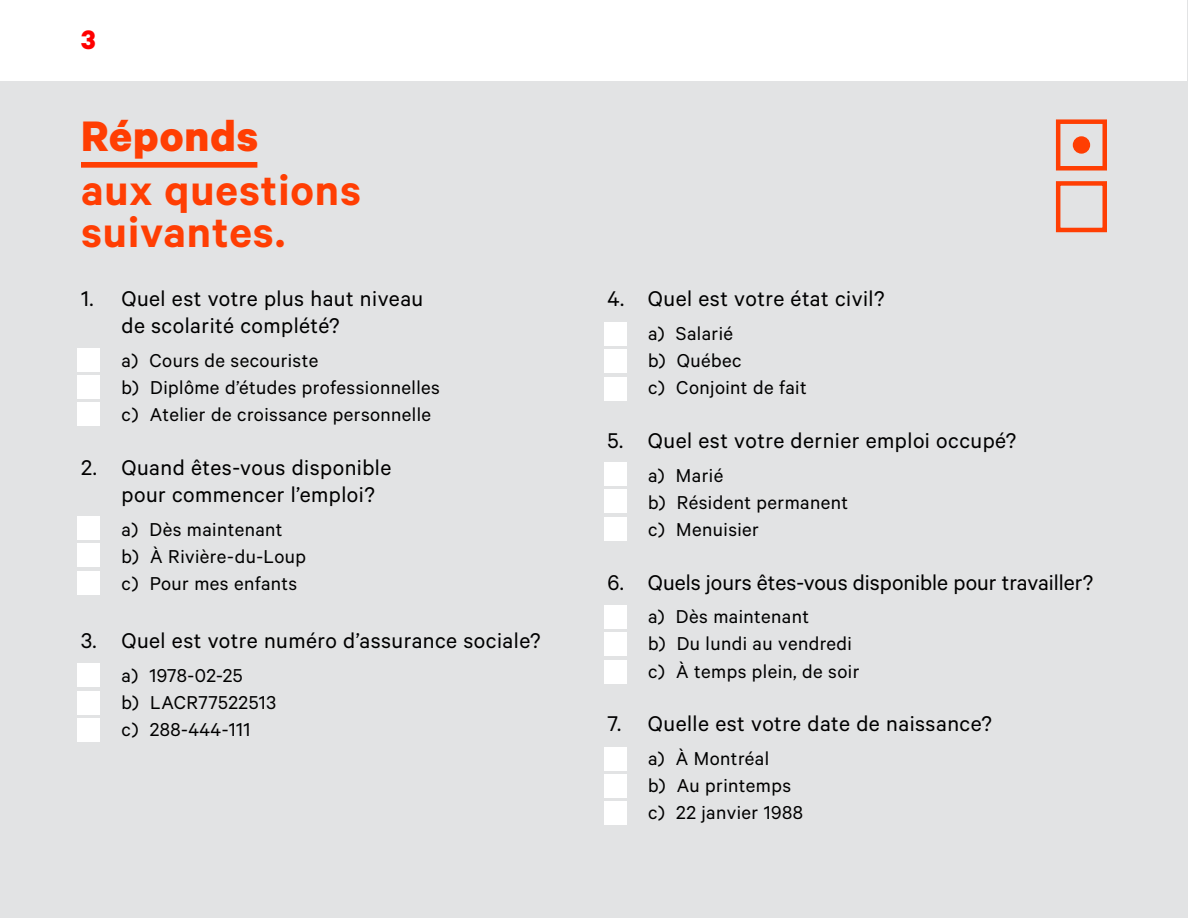
<style>
.page{position:relative;width:1188px;height:918px;background:#e2e3e4}
.page>*{position:absolute;margin:0;border:0;box-sizing:border-box;transform-origin:0 0}
.t1{font:600 48px/42px "Calibre";letter-spacing:.02em;color:#ff3e03}
.t2{font:700 48px "Calibre";letter-spacing:.02em;color:#ff3e03}
.t3{font:700 30px "Calibre";color:#f00}
.t4{font:24px/27px "Calibre";letter-spacing:.02em;color:#000}
.t5{font:24px "Calibre";color:#000}
.t6{font:21px/27px "Calibre";letter-spacing:.02em;color:#000}
</style>
<div class="page">
<div style="left:1px;top:1px;width:1186px;height:80px;background:#fff"></div>
<div style="left:81px;top:162px;width:176px;height:6px;background:#ff3e03"></div>
<div style="left:1056px;top:181px;width:51px;height:51px;border:4px solid #ff3e03"></div>
<div style="left:1056px;top:119px;width:51px;height:52px;border:4px solid #ff3e03"></div>
<div style="left:1073px;top:136px;width:17px;height:18px;background:#ff3e03;border-radius:50%"></div>
<div style="left:78px;top:348px;width:22px;height:23px;background:#fff"></div>
<div style="left:604px;top:322px;width:23px;height:24px;background:#fff"></div>
<div style="left:78px;top:516px;width:22px;height:24px;background:#fff"></div>
<div style="left:604px;top:462px;width:23px;height:24px;background:#fff"></div>
<div style="left:78px;top:664px;width:22px;height:23px;background:#fff"></div>
<div style="left:604px;top:605px;width:23px;height:23px;background:#fff"></div>
<div style="left:604px;top:747px;width:23px;height:23px;background:#fff"></div>
<div style="left:78px;top:375px;width:22px;height:24px;background:#fff"></div>
<div style="left:604px;top:350px;width:23px;height:23px;background:#fff"></div>
<div style="left:78px;top:544px;width:22px;height:23px;background:#fff"></div>
<div style="left:604px;top:490px;width:23px;height:23px;background:#fff"></div>
<div style="left:78px;top:691px;width:22px;height:23px;background:#fff"></div>
<div style="left:604px;top:632px;width:23px;height:24px;background:#fff"></div>
<div style="left:604px;top:774px;width:23px;height:24px;background:#fff"></div>
<div style="left:78px;top:403px;width:22px;height:23px;background:#fff"></div>
<div style="left:604px;top:377px;width:23px;height:24px;background:#fff"></div>
<div style="left:78px;top:571px;width:22px;height:23px;background:#fff"></div>
<div style="left:604px;top:517px;width:23px;height:23px;background:#fff"></div>
<div style="left:78px;top:718px;width:22px;height:24px;background:#fff"></div>
<div style="left:604px;top:660px;width:23px;height:23px;background:#fff"></div>
<div style="left:604px;top:802px;width:23px;height:23px;background:#fff"></div>
<h2 class="t3" style="left:81px;top:21px;width:16px">3</h2>
<h1 class="t2" style="left:81px;top:106px;width:179px">Réponds</h1>
<h1 class="t1" style="left:81px;top:167px;width:282px">aux questions suivantes.</h1>
<p class="t4" style="left:121px;top:284px;width:303px;text-indent:-40px">1. Quel est votre plus haut niveau de scolarité complété?</p>
<p class="t6" style="left:122px;top:346px;width:320px">a) Cours de secouriste<br>b) Diplôme d’études professionnelles c) Atelier de croissance personnelle</p>
<p class="t4" style="left:121px;top:453px;width:271px;text-indent:-40px">2. Quand êtes-vous disponible pour commencer l’emploi?</p>
<p class="t6" style="left:122px;top:515px;width:186px">a) Dès maintenant<br>b) À Rivière-du-Loup c) Pour mes enfants</p>
<p class="t4" style="left:81px;top:626px;width:461px">3. Quel est votre numéro d’assurance sociale?</p>
<p class="t6" style="left:122px;top:661px;width:156px">a) 1978-02-25<br>b) LACR77522513 c) 288-444-111</p>
<p class="t4" style="left:608px;top:284px;width:278px">4. Quel est votre état civil?</p>
<p class="t6" style="left:648px;top:319px;width:160px">a) Salarié<br>b) Québec<br>c) Conjoint de fait</p>
<p class="t4" style="left:608px;top:426px;width:410px">5. Quel est votre dernier emploi occupé?</p>
<p class="t6" style="left:648px;top:461px;width:202px">a) Marié<br>b) Résident permanent c) Menuisier</p>
<p class="t5" style="left:608px;top:568px;width:487px">6. Quels jours êtes-vous disponible pour travailler?</p>
<p class="t6" style="left:648px;top:603px;width:213px">a) Dès maintenant<br>b) Du lundi au vendredi c) À temps plein, de soir</p>
<p class="t4" style="left:608px;top:710px;width:386px">7. Quelle est votre date de naissance?</p>
<p class="t6" style="left:648px;top:744px;width:156px">a) À Montréal<br>b) Au printemps c) 22 janvier 1988</p>
</div>
